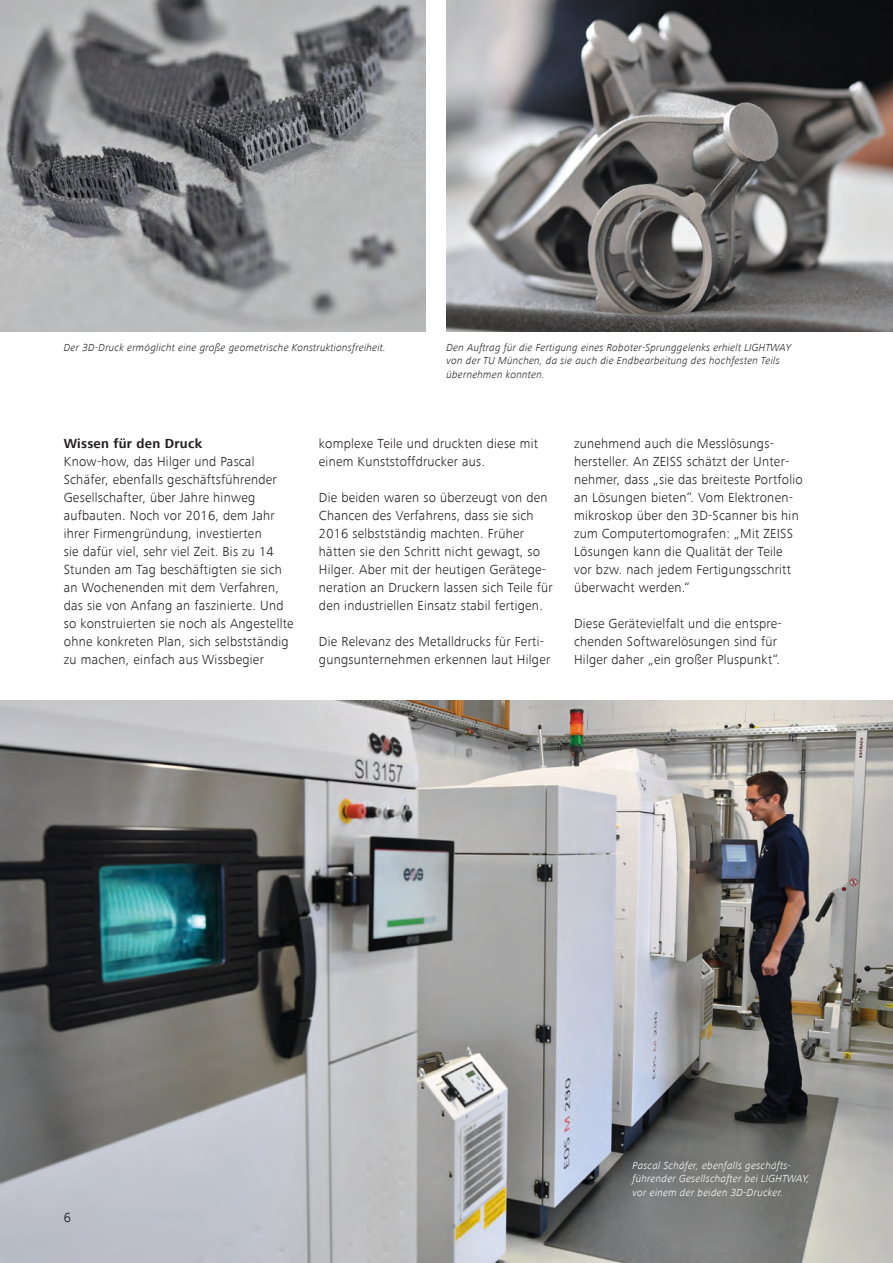
<style>
.page{position:relative;width:893px;height:1263px;background:#fff}
.page>*{position:absolute;margin:0;border:0;box-sizing:border-box;transform-origin:0 0}
.Copy_9_12_light{font:300 13.5px/18px "ZEISS Frutiger Next W1 G";letter-spacing:.02em;color:#231f20}
.Copy_9_12_light-2{font:700 13.5px "ZEISS Frutiger Next W1 G";letter-spacing:.02em;color:#231f20}
.Caption_7_9_light_le{font:italic 300 10.5px/13.5px "ZEISS Frutiger Next W1 G";letter-spacing:.02em;color:#231f20}
.Caption_7_9_light_le-2{font:italic 300 10.5px/13.5px "ZEISS Frutiger Next W1 G";letter-spacing:.02em;color:#fff}
</style>
<div class="page">
<img style="left:0;top:700px;width:893px;height:563px">
<img style="left:446px;top:0;width:447px;height:332px">
<img style="left:0;top:0;width:425px;height:332px">
<p class="Caption_7_9_light_le" style="left:64px;top:341px;width:324px">Der 3D-Druck ermöglicht eine große geometrische Konstruktionsfreiheit.</p>
<p class="Caption_7_9_light_le" style="left:446px;top:341px;width:346px">Den Auftrag für die Fertigung eines Roboter-Sprunggelenks erhielt LIGHTWAY von der TU München, da sie auch die Endbearbeitung des hochfesten Teils übernehmen konnten.</p>
<p class="Copy_9_12_light-2" style="left:64px;top:436px;width:140px">Wissen für den Druck</p>
<p class="Copy_9_12_light" style="left:64px;top:453px;width:231px">Know-how, das Hilger und Pascal Schäfer, ebenfalls geschäftsführender Gesellschafter, über Jahre hinweg aufbauten. Noch vor 2016, dem Jahr ihrer Firmengründung, investierten<br>sie dafür viel, sehr viel Zeit. Bis zu 14<br>Stunden am Tag beschäftigten sie sich an Wochenenden mit dem Verfahren, das sie von Anfang an faszinierte. Und so konstruierten sie noch als Angestellte ohne konkreten Plan, sich selbstständig zu machen, einfach aus Wissbegier</p>
<p class="Copy_9_12_light" style="left:319px;top:435px;width:221px">komplexe Teile und druckten diese mit einem Kunststoffdrucker aus.</p>
<p class="Copy_9_12_light" style="left:319px;top:489px;width:235px">Die beiden waren so überzeugt von den Chancen des Verfahrens, dass sie sich 2016 selbstständig machten. Früher hätten sie den Schritt nicht gewagt, so Hilger. Aber mit der heutigen Gerätege&shy;neration an Druckern lassen sich Teile für den industriellen Einsatz stabil fertigen.</p>
<p class="Copy_9_12_light" style="left:319px;top:633px;width:233px">Die Relevanz des Metalldrucks für Ferti&shy;gungsunternehmen erkennen laut Hilger</p>
<p class="Copy_9_12_light" style="left:574px;top:435px;width:230px">zunehmend auch die Messlösungs&shy;hersteller. An ZEISS schätzt der Unter&shy;nehmer, dass „sie das breiteste Portfolio an Lösungen bieten“. Vom Elektronen&shy;mikroskop über den 3D-Scanner bis hin zum Computertomografen: „Mit ZEISS Lösungen kann die Qualität der Teile vor bzw. nach jedem Fertigungsschritt überwacht werden.“</p>
<p class="Copy_9_12_light" style="left:574px;top:615px;width:209px">Diese Gerätevielfalt und die entspre&shy;chenden Softwarelösungen sind für<br>Hilger daher „ein großer Pluspunkt“.</p>
<p class="Copy_9_12_light" style="left:64px;top:1209px;width:9px">6</p>
<p class="Caption_7_9_light_le-2" style="left:632px;top:1158px;width:160px">Pascal Schäfer, ebenfalls geschäfts-</p>
<p class="Caption_7_9_light_le-2" style="left:632px;top:1172px;width:179px">führender Gesellschafter bei LIGHTWAY, vor einem der beiden 3D-Drucker.</p>
</div>
